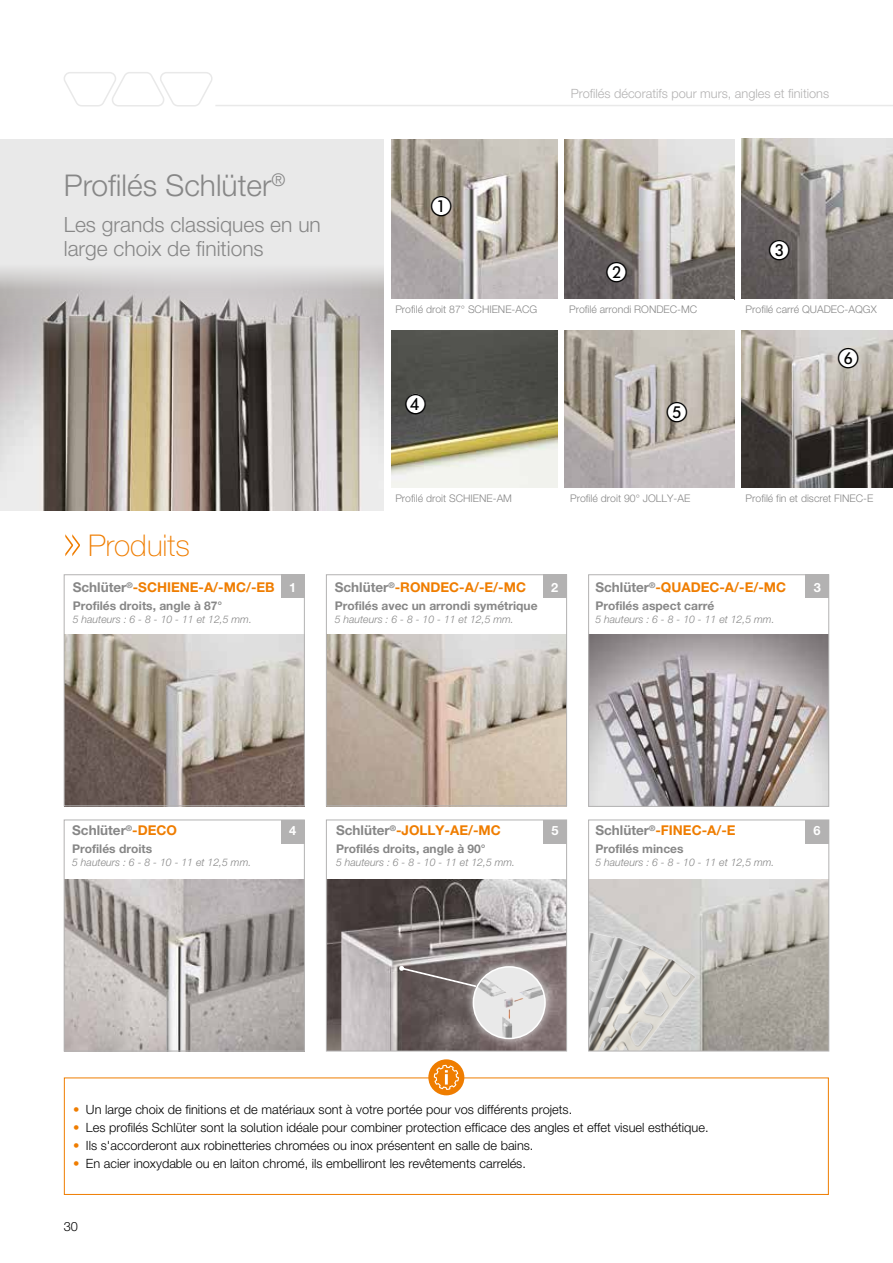
<style>
.page{position:relative;width:893px;height:1263px;background:#fff}
.page>*{position:absolute;margin:0;border:0;box-sizing:border-box;transform-origin:0 0}
.t1{font:200 75px "Helvetica Neue LT Pro";color:#ef7d00}
.t2{font:300 30px "Helvetica Neue LT Pro";color:#878787}
.t3{font:100 30px "Helvetica Neue LT Pro";color:#ef7d00}
.t4{font:300 21px/24px "Helvetica Neue LT Pro";color:#878787}
.t5{font:700 13.5px "Helvetica Neue LT Pro";color:#ef7d00}
.t6{font:700 13.5px "Helvetica Neue LT Pro";color:#878787}
.t7{font:300 12.75px "Helvetica Neue LT Pro";color:#000}
.t8{font:300 12.75px "Helvetica Neue LT Pro";color:#b3b2b2}
.t9{font:700 12.75px "Helvetica Neue LT Pro";color:#fff}
.t10{font:700 12px "Helvetica Neue LT Pro";color:#878787}
.t11{font:italic 300 10.5px "Helvetica Neue LT Pro";color:#878787}
.t12{font:300 10.5px "Helvetica Neue LT Pro";color:#878787}
.s1{color:#878787}
.s2{color:#ef7d00}
.s3{font-weight:700;color:#ef7d00}
</style>
<div class="page">
<div style="left:64px;top:1077px;width:765px;height:118px;border:1px solid #ef7d00"></div>
<div style="left:428px;top:1059px;width:36px;height:36px;background:#ef7d00;border-radius:50%"></div>
<svg style="left:433px;top:1059px;width:26px;height:36px"></svg>
<div style="left:543px;top:574px;width:24px;height:24px;background:#b3b2b2"></div>
<div style="left:805px;top:574px;width:24px;height:24px;background:#b3b2b2"></div>
<div style="left:805px;top:819px;width:24px;height:24px;background:#b3b2b2"></div>
<div style="left:543px;top:819px;width:24px;height:24px;background:#b3b2b2"></div>
<div style="left:281px;top:819px;width:24px;height:24px;background:#b3b2b2"></div>
<div style="left:281px;top:574px;width:24px;height:24px;background:#b3b2b2"></div>
<hr style="left:215px;top:105px;width:678px;height:1px;background:#e9e9e9">
<svg style="left:64px;top:72px;width:149px;height:35px"></svg>
<img style="left:66px;top:634px;width:237px;height:170px">
<img style="left:66px;top:880px;width:237px;height:169px">
<img style="left:328px;top:880px;width:237px;height:169px">
<img style="left:328px;top:634px;width:237px;height:170px">
<img style="left:590px;top:634px;width:237px;height:171px">
<img style="left:590px;top:880px;width:237px;height:169px">
<div style="left:0;top:139px;width:384px;height:373px;background:#e9e9e9"></div>
<img style="left:391px;top:139px;width:166px;height:160px">
<img style="left:565px;top:139px;width:169px;height:160px">
<img style="left:391px;top:330px;width:166px;height:158px">
<img style="left:741px;top:138px;width:152px;height:161px">
<img style="left:565px;top:330px;width:169px;height:158px">
<img style="left:742px;top:330px;width:151px;height:158px">
<div style="left:585px;top:930px;width:114px;height:124px;background:#fff;opacity:.34"></div>
<div style="left:586px;top:922px;width:114px;height:129px;background:#fff;opacity:.15"></div>
<img style="left:0;top:269px;width:384px;height:242px">
<svg style="left:397px;top:935px;width:83px;height:85px;background:#79706f"></svg>
<div style="left:463px;top:957px;width:92px;height:91px;background:#fff;opacity:.75"></div>
<div style="left:473px;top:967px;width:72px;height:71px;background:#e9e9e9;border-radius:50%"></div>
<img style="left:477px;top:976px;width:67px;height:62px">
<div style="left:473px;top:966px;width:73px;height:73px;border:2px solid #fff;border-radius:50%"></div>
<div style="left:326px;top:574px;width:241px;height:232px;border:1px solid #b3b2b2"></div>
<div style="left:588px;top:574px;width:241px;height:233px;border:1px solid #b3b2b2"></div>
<div style="left:64px;top:574px;width:241px;height:232px;border:1px solid #b3b2b2"></div>
<div style="left:64px;top:819px;width:241px;height:232px;border:1px solid #b3b2b2"></div>
<div style="left:326px;top:819px;width:241px;height:232px;border:1px solid #b3b2b2"></div>
<div style="left:588px;top:819px;width:241px;height:232px;border:1px solid #b3b2b2"></div>
<div style="left:0;top:511px;width:893px;height:18px;background:#fff"></div>
<svg style="left:431px;top:196px;width:20px;height:20px"></svg>
<svg style="left:606px;top:262px;width:21px;height:21px"></svg>
<svg style="left:769px;top:240px;width:21px;height:20px"></svg>
<svg style="left:667px;top:402px;width:20px;height:20px"></svg>
<svg style="left:838px;top:348px;width:20px;height:20px"></svg>
<svg style="left:405px;top:394px;width:21px;height:20px"></svg>
<h2 class="t2" style="left:64px;top:167px;width:223px">Profilés Schlüter<sup>®</sup></h2>
<h3 class="t4" style="left:64px;top:212px;width:259px">Les grands classiques en un large choix de finitions</h3>
<p class="t8" style="left:571px;top:85px;width:260px">Profilés décoratifs pour murs, angles et finitions</p>
<p class="t12" style="left:395px;top:303px;width:143px">Profilé droit 87° SCHIENE-ACG</p>
<p class="t12" style="left:569px;top:303px;width:130px">Profilé arrondi RONDEC-MC</p>
<p class="t12" style="left:746px;top:303px;width:133px">Profilé carré QUADEC-AQGX</p>
<h1 class="t1" style="left:59px;top:495px;width:28px">»</h1>
<h2 class="t3" style="left:88px;top:528px;width:103px">Produits</h2>
<p class="t5" style="left:73px;top:579px;width:204px"><span class="s1">Schlüter</span><sup>®</sup>-SCHIENE-A/-MC/-EB</p>
<p class="t10" style="left:73px;top:599px;width:151px">Profilés droits, angle à 87°</p>
<p class="t11" style="left:73px;top:613px;width:181px">5 hauteurs : 6 - 8 - 10 - 11 et 12,5 mm.</p>
<p class="t9" style="left:289px;top:580px;width:9px">1</p>
<p class="t12" style="left:395px;top:492px;width:118px">Profilé droit SCHIENE-AM</p>
<p class="t12" style="left:570px;top:492px;width:122px">Profilé droit 90° JOLLY-AE</p>
<p class="t12" style="left:746px;top:492px;width:129px">Profilé fin et discret FINEC-E</p>
<p class="t5" style="left:335px;top:579px;width:193px"><span class="s1">Schlüter</span><sup>®</sup>-RONDEC-A/-E/-MC</p>
<p class="t5" style="left:595px;top:579px;width:192px"><span class="s1">Schlüter</span><sup>®</sup>-QUADEC-A/-E/-MC</p>
<p class="t9" style="left:551px;top:580px;width:9px">2</p>
<p class="t9" style="left:814px;top:580px;width:9px">3</p>
<p class="t10" style="left:335px;top:599px;width:204px">Profilés avec un arrondi symétrique</p>
<p class="t11" style="left:335px;top:613px;width:181px">5 hauteurs : 6 - 8 - 10 - 11 et 12,5 mm.</p>
<p class="t10" style="left:595px;top:599px;width:120px">Profilés aspect carré</p>
<p class="t11" style="left:595px;top:613px;width:181px">5 hauteurs : 6 - 8 - 10 - 11 et 12,5 mm.</p>
<p class="t6" style="left:72px;top:822px;width:106px">Schlüter<sup>®</sup><span class="s2">-DECO</span></p>
<p class="t10" style="left:72px;top:842px;width:81px">Profilés droits</p>
<p class="t11" style="left:72px;top:856px;width:181px">5 hauteurs : 6 - 8 - 10 - 11 et 12,5 mm.</p>
<p class="t5" style="left:595px;top:822px;width:142px"><span class="s1">Schlüter</span><sup>®</sup>-FINEC-A/-E</p>
<p class="t5" style="left:336px;top:822px;width:166px"><span class="s1">Schlüter</span><sup>®</sup>-JOLLY-AE/-MC</p>
<p class="t9" style="left:289px;top:823px;width:9px">4</p>
<p class="t9" style="left:551px;top:823px;width:9px">5</p>
<p class="t9" style="left:814px;top:823px;width:9px">6</p>
<p class="t10" style="left:336px;top:842px;width:151px">Profilés droits, angle à 90°</p>
<p class="t11" style="left:336px;top:856px;width:181px">5 hauteurs : 6 - 8 - 10 - 11 et 12,5 mm.</p>
<p class="t10" style="left:595px;top:842px;width:90px">Profilés minces</p>
<p class="t11" style="left:595px;top:856px;width:181px">5 hauteurs : 6 - 8 - 10 - 11 et 12,5 mm.</p>
<p class="t7" style="left:73px;top:1102px;width:500px"><span class="s3">•</span> Un large choix de finitions et de matériaux sont à votre portée pour vos différents projets.</p>
<p class="t7" style="left:73px;top:1120px;width:637px"><span class="s3">•</span> Les profilés Schlüter sont la solution idéale pour combiner protection efficace des angles et effet visuel esthétique.</p>
<p class="t7" style="left:73px;top:1138px;width:462px"><span class="s3">•</span> Ils s'accorderont aux robinetteries chromées ou inox présentent en salle de bains.</p>
<p class="t7" style="left:73px;top:1156px;width:454px"><span class="s3">•</span> En acier inoxydable ou en laiton chromé, ils embelliront les revêtements carrelés.</p>
<p class="t7" style="left:64px;top:1219px;width:16px">30</p>
</div>
